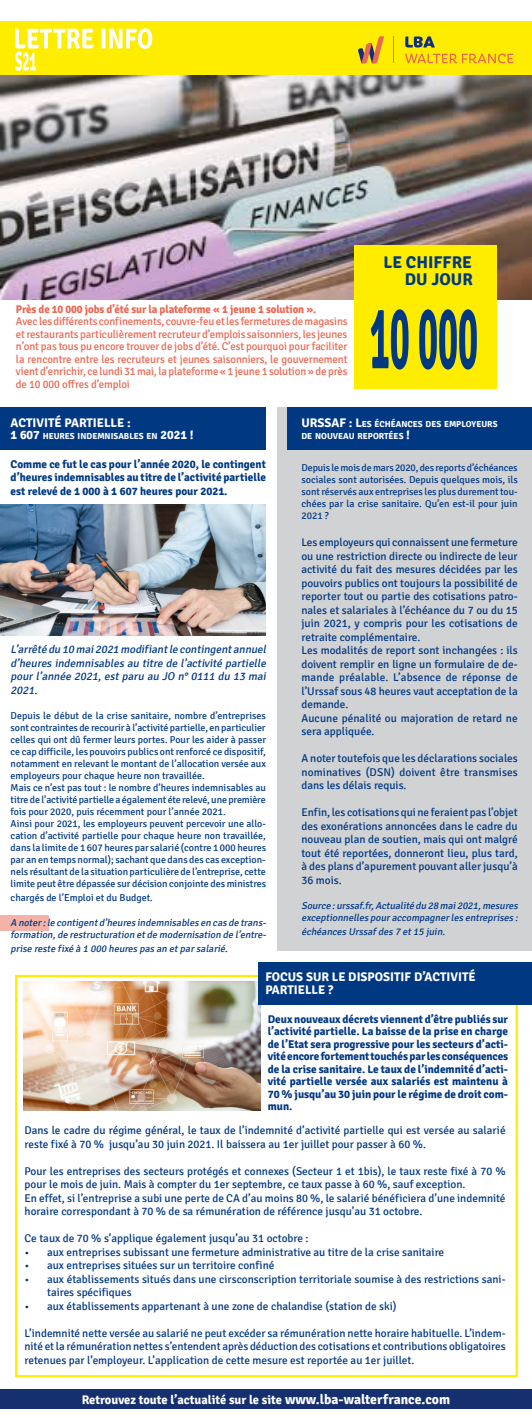
<style>
.page{position:relative;width:532px;height:1418px;background:#fff}
.page>*{position:absolute;margin:0;border:0;box-sizing:border-box;transform-origin:0 0}
.t1{font:700 17px/16.9px "Signika";color:#003882;text-align:right}
.t2{font:700 12.5px "Signika";color:#fff}
.t3{font:11.25px/13.5px "Signika";color:#003882}
.t4{font:700 11.25px/12.5px "Signika";color:#003882;text-align:justify}
.t5{font:11.25px/12.5px "Signika";letter-spacing:-.01em;color:#e86852;text-align:justify}
.t6{font:italic 11.25px/13.5px "Signika";color:#003882;text-align:justify}
.t7{font:700 11.25px "Signika";letter-spacing:-.01em;color:#e86852}
.t8{font:10px/12px "Signika";color:#003882}
.t9{font:italic 10px/12px "Signika";color:#003882}
.t10{font:700 8.75px/12.5px "Signika";color:#fff}
.s1{font-size:12.5px}
.s2{font-size:13.75px}
</style>
<div class="page">
<div style="left:0;top:915px;width:49px;height:16px;background:#f3b3a8"></div>
<div style="left:15px;top:974px;width:502px;height:403px;border:2px solid #ffed00"></div>
<div style="left:0;top:21px;width:531px;height:60px;background:#ffed00"></div>
<img style="left:0;top:76px;width:531px;height:223px">
<svg style="left:358px;top:36px;width:26px;height:27px"></svg>
<svg style="left:393px;top:36px;width:1px;height:27px"></svg>
<svg style="left:405px;top:54px;width:108px;height:9px"></svg>
<svg style="left:405px;top:36px;width:29px;height:12px"></svg>
<div style="left:353px;top:245px;width:143px;height:144px;background:#ffed00"></div>
<div style="left:0;top:1389px;width:531px;height:19px;background:#152f6f"></div>
<img style="left:0;top:504px;width:266px;height:131px">
<div style="left:277px;top:407px;width:254px;height:543px;background:#d1d2d4"></div>
<div style="left:0;top:407px;width:266px;height:43px;background:#003882"></div>
<img style="left:23px;top:981px;width:237px;height:129px">
<svg style="left:15px;top:28px;width:137px;height:43px"></svg>
<svg style="left:370px;top:309px;width:106px;height:60px"></svg>
<div style="left:288px;top:407px;width:243px;height:43px;background:#003882"></div>
<div style="left:259px;top:962px;width:272px;height:43px;background:#003882"></div>
<p class="t7" style="left:16px;top:302px;width:302px">Près de 10 000 jobs d’été sur la plateforme « 1 jeune 1 solution ».</p>
<p class="t5" style="left:16px;top:315px;width:333px">Avec les différents confinements, couvre-feu et les fermetures de magasins et restaurants particulièrement recruteur d’emplois saisonniers, les jeunes n’ont pas tous pu encore trouver de jobs d’été. C’est pourquoi pour faciliter la rencontre entre les recruteurs et jeunes saisonniers, le gouvernement vient d’enrichir, ce lundi 31 mai, la plateforme « 1 jeune 1 solution » de près de 10 000 offres d’emploi</p>
<h1 class="t1" style="left:383px;top:254px;width:91px">LE CHIFFRE<br>DU JOUR</h1>
<p class="t2" style="left:11px;top:415px;width:122px">ACTIVITé PARTIELLE :</p>
<p class="t10" style="left:11px;top:430px;width:184px"><span class="s1">1 607</span> HEURES INDEMNISABLES EN <span class="s1">2021 !</span></p>
<p class="t10" style="left:301px;top:417px;width:197px"><span class="s1">URSSAF :</span> <span class="s1">L</span>ES ÉCHÉANCES DES EMPLOYEURS<br>DE NOUVEAU REPORTÉES <span class="s1">!</span></p>
<p class="t8" style="left:301px;top:462px;width:218px;text-align:justify">Depuis le mois de mars 2020, des reports d’échéances sociales sont autorisées. Depuis quelques mois, ils sont réservés aux entreprises les plus durement tou&shy;chées par la crise sanitaire. Qu’en est-il pour juin 2021 ?</p>
<p class="t3" style="left:301px;top:536px;width:218px">Les employeurs qui connaissent une fermeture ou une restriction directe ou indirecte de leur activité du fait des mesures décidées par les pouvoirs publics ont toujours la possibilité de reporter tout ou partie des cotisations patro&shy;nales et salariales à l’échéance du 7 ou du 15 juin 2021, y compris pour les cotisations de retraite complémentaire.<br>Les modalités de report sont inchangées : ils doivent remplir en ligne un formulaire de de&shy;mande préalable. L’absence de réponse de l’Urssaf sous 48 heures vaut acceptation de la demande.<br>Aucune pénalité ou majoration de retard ne sera appliquée.</p>
<p class="t3" style="left:301px;top:752px;width:218px;text-align:justify">A noter toutefois que les déclarations sociales nominatives (DSN) doivent être transmises dans les délais requis.</p>
<p class="t3" style="left:301px;top:806px;width:218px;text-align:justify">Enfin, les cotisations qui ne feraient pas l’objet des exonérations annoncées dans le cadre du nouveau plan de soutien, mais qui ont malgré tout été reportées, donneront lieu, plus tard, à des plans d’apurement pouvant aller jusqu’à 36 mois.</p>
<p class="t9" style="left:301px;top:900px;width:220px">Source :urssaf.fr,Actualité du 28 mai2021,mesures exceptionnelles pouraccompagnerles entreprises :</p>
<p class="t9" style="left:301px;top:925px;width:147px">échéances Urssaf des 7 et15 juin.</p>
<p class="t2" style="left:265px;top:969px;width:50px">FOCUS sur</p>
<p class="t2" style="left:332px;top:969px;width:24px">le dispositif</p>
<p class="t2" style="left:414px;top:969px;width:18px">d’activit</p>
<p class="t2" style="left:468px;top:969px;width:9px">é</p>
<p class="t2" style="left:265px;top:982px;width:8px">partielle</p>
<p class="t2" style="left:328px;top:982px;width:7px">?</p>
<p class="t4" style="left:268px;top:1012px;width:242px">Deux nouveaux décrets viennent d’être publiés sur l’activité partielle. La baisse de la prise en charge de l’Etat sera progressive pour les secteurs d’acti&shy;vité encore fortement touchés par les conséquences de la crise sanitaire. Le taux de l’indemnité d’acti&shy;vité partielle versée aux salariés est maintenu à 70 % jusqu’au 30 juin pour le régime de droit com&shy;mun.</p>
<p class="t4" style="left:11px;top:457px;width:257px;line-height:13.5px">Comme ce fut le cas pour l’année 2020, le contingent d’heures indemnisables au titre de l’activité partielle est relevé de 1 000 à 1 607 heures pour 2021.</p>
<p class="t6" style="left:11px;top:642px;width:259px">L’arrêté du 10 mai2021 modifiantle contingentannuel d’heures indemnisables au titre de l’activité partielle pour l’année 2021, est paru au JO n° 0111 du 13 mai 2021.</p>
<p class="t8" style="left:11px;top:710px;width:257px">Depuis le début de la crise sanitaire, nombre d’entreprises sont contraintes de recourir à l’activité partielle, en particulier celles qui ont dû fermer leurs portes. Pour les aider à passer ce cap difficile, les pouvoirs publics ont renforcé ce dispositif, notamment en relevant le montant de l’allocation versée aux employeurs pour chaque heure non travaillée.<br>Mais ce n’est pas tout : le nombre d’heures indemnisables au titre de l’activité partielle a également éte relevé, une première fois pour 2020, puis récemment pour l’année 2021.<br>Ainsi pour 2021, les employeurs peuvent percevoir une allo&shy;cation d’activité partielle pour chaque heure non travaillée, dans la limite de 1 607 heures par salarié (contre 1 000 heures par an en temps normal); sachant que dans des cas exception&shy;nels résultant de la situation particulière de l’entreprise, cette limite peut être dépassée sur décision conjointe des ministres</p>
<p class="t8" style="left:11px;top:891px;width:144px">chargés de l’Emploi et du Budget.</p>
<p class="t9" style="left:11px;top:917px;width:259px">A noter:le contigentd’heures indemnisables en cas de trans&shy;formation,de restructuration etde modernisation de l’entre-</p>
<p class="t9" style="left:11px;top:942px;width:221px">prise reste fixé à 1 000 heures pas an etparsalarié.</p>
<p class="t3" style="left:25px;top:1123px;width:482px">Dans le cadre du régime général, le taux de l’indemnité d’activité partielle qui est versée au salarié reste fixé à 70 % jusqu’au 30 juin 2021. Il baissera au 1er juillet pour passer à 60 %.</p>
<p class="t3" style="left:25px;top:1164px;width:482px">Pour les entreprises des secteurs protégés et connexes (Secteur 1 et 1bis), le taux reste fixé à 70 % pour le mois de juin. Mais à compter du 1er septembre, ce taux passe à 60 %, sauf exception.<br>En effet, si l’entreprise a subi une perte de CA d’au moins 80 %, le salarié bénéficiera d’une indemnité horaire correspondant à 70 % de sa rémunération de référence jusqu’au 31 octobre.</p>
<p class="t3" style="left:25px;top:1231px;width:285px">Ce taux de 70 % s’applique également jusqu’au 31 octobre :</p>
<p class="t3" style="left:25px;top:1245px;width:421px">• aux entreprises subissant une fermeture administrative au titre de la crise sanitaire</p>
<p class="t3" style="left:25px;top:1258px;width:251px">• aux entreprises situées sur un territoire confiné</p>
<p class="t3" style="left:47px;top:1272px;width:460px;text-indent:-22px">• aux établissements situés dans une cirsconscription territoriale soumise à des restrictions sani&shy;taires spécifiques</p>
<p class="t3" style="left:25px;top:1299px;width:373px">• aux établissements appartenant à une zone de chalandise (station de ski)</p>
<p class="t3" style="left:25px;top:1326px;width:482px;text-align:justify">L’indemnité nette versée au salarié ne peut excéder sa rémunération nette horaire habituelle. L’indem&shy;nité et la rémunération nettes s’entendent après déduction des cotisations et contributions obligatoires retenues par l’employeur. L’application de cette mesure est reportée au 1er juillet.</p>
<p class="t2" style="left:82px;top:1391px;width:370px">Retrouvez toute l’actualité sur le site <span class="s2">www.lba-walterfrance.com</span></p>
</div>
